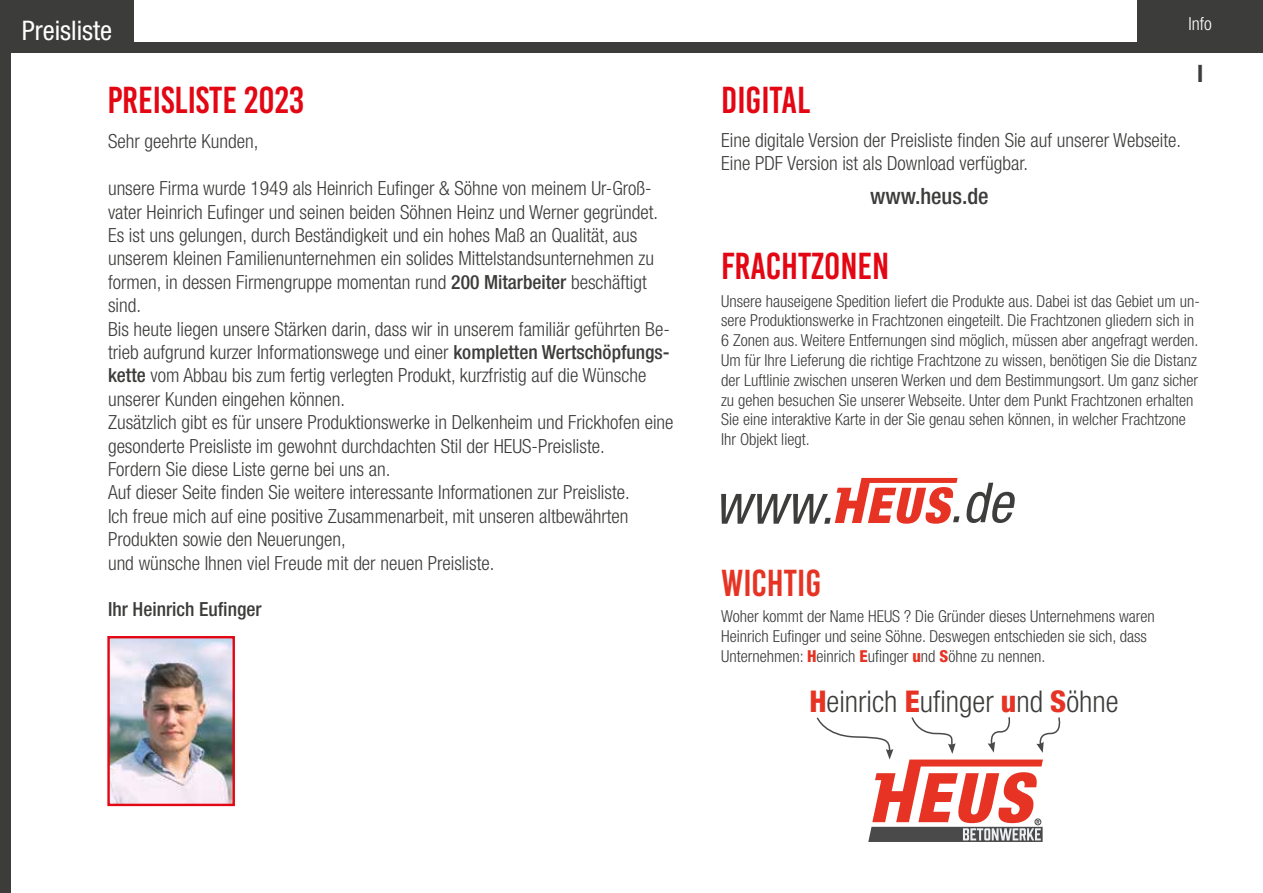
<style>
.page{position:relative;width:1263px;height:893px;background:#fff}
.page>*{position:absolute;margin:0;border:0;box-sizing:border-box;transform-origin:0 0}
.t1{font:37.5px "Bebas Kai";color:#e30613}
.t2{font:37.5px "Bebas Kai";color:#e63323}
.t3{font:300 condensed 30px "Helvetica Neue LT Std";color:#3c3c3b}
.t4{font:condensed 27px "Helvetica Neue LT Std";color:#fff}
.t5{font:700 condensed 24px "Helvetica Neue LT Std";color:#3c3c3b}
.t6{font:500 condensed 22.5px "Helvetica Neue LT Std";color:#3c3c3b}
.t7{font:300 condensed 19.5px/23.4px "Helvetica Neue LT Std";color:#3c3c3b}
.t8{font:500 condensed 19.5px "Helvetica Neue LT Std";color:#3c3c3b}
.t9{font:300 condensed 18px "Helvetica Neue LT Std";color:#fff}
.t10{font:300 condensed 16.5px/19.8px "Helvetica Neue LT Std";color:#3c3c3b}
.s1{font-weight:500}
.s2{font-weight:800;color:#e63323}
</style>
<div class="page">
<div style="left:0;top:0;width:134px;height:43px;background:#3c3c3b"></div>
<div style="left:0;top:43px;width:1263px;height:10px;background:#3c3c3b"></div>
<div style="left:0;top:0;width:11px;height:893px;background:#3c3c3b"></div>
<div style="left:1137px;top:0;width:126px;height:43px;background:#3c3c3b"></div>
<img style="left:110px;top:639px;width:122px;height:164px">
<div style="left:107px;top:636px;width:128px;height:170px;border:2px solid #e30613"></div>
<svg style="left:966px;top:483px;width:49px;height:40px"></svg>
<svg style="left:721px;top:478px;width:238px;height:46px"></svg>
<svg style="left:816px;top:717px;width:245px;height:125px"></svg>
<h3 class="t4" style="left:22px;top:15px;width:92px">Preisliste</h3>
<p class="t9" style="left:1188px;top:14px;width:25px">Info</p>
<p class="t5" style="left:1197px;top:59px;width:8px">I</p>
<h1 class="t1" style="left:107px;top:80px;width:198px">PREISLISTE 2023</h1>
<h1 class="t1" style="left:721px;top:80px;width:91px">DIGITAL</h1>
<p class="t7" style="left:108px;top:130px;width:152px">Sehr geehrte Kunden,</p>
<p class="t7" style="left:108px;top:176px;width:567px">unsere Firma wurde 1949 als Heinrich Eufinger &amp; Söhne von meinem Ur-Groß&shy;vater Heinrich Eufinger und seinen beiden Söhnen Heinz und Werner gegründet.<br>Es ist uns gelungen, durch Beständigkeit und ein hohes Maß an Qualität, aus unserem kleinen Familienunternehmen ein solides Mittelstandsunternehmen zu formen, in dessen Firmengruppe momentan rund <span class="s1">200 Mitarbeiter</span> beschäftigt sind.<br>Bis heute liegen unsere Stärken darin, dass wir in unserem familiär geführten Be&shy;trieb aufgrund kurzer Informationswege und einer <span class="s1">kompletten Wertschöpfungs&shy;kette</span> vom Abbau bis zum fertig verlegten Produkt, kurzfristig auf die Wünsche unserer Kunden eingehen können.<br>Zusätzlich gibt es für unsere Produktionswerke in Delkenheim und Frickhofen eine gesonderte Preisliste im gewohnt durchdachten Stil der HEUS-Preisliste.<br>Fordern Sie diese Liste gerne bei uns an.<br>Auf dieser Seite finden Sie weitere interessante Informationen zur Preisliste.<br>Ich freue mich auf eine positive Zusammenarbeit, mit unseren altbewährten Produkten sowie den Neuerungen,<br>und wünsche Ihnen viel Freude mit der neuen Preisliste.</p>
<p class="t8" style="left:108px;top:598px;width:155px">Ihr Heinrich Eufinger</p>
<p class="t7" style="left:721px;top:128px;width:461px">Eine digitale Version der Preisliste finden Sie auf unserer Webseite.<br>Eine PDF Version ist als Download verfügbar.</p>
<p class="t6" style="left:870px;top:183px;width:120px">www.heus.de</p>
<h1 class="t1" style="left:721px;top:246px;width:170px">FRACHTZONEN</h1>
<p class="t10" style="left:721px;top:291px;width:480px">Unsere hauseigene Spedition liefert die Produkte aus. Dabei ist das Gebiet um un&shy;sere Produktionswerke in Frachtzonen eingeteilt. Die Frachtzonen gliedern sich in 6 Zonen aus. Weitere Entfernungen sind möglich, müssen aber angefragt werden.<br>Um für Ihre Lieferung die richtige Frachtzone zu wissen, benötigen Sie die Distanz der Luftlinie zwischen unseren Werken und dem Bestimmungsort. Um ganz sicher zu gehen besuchen Sie unserer Webseite. Unter dem Punkt Frachtzonen erhalten Sie eine interaktive Karte in der Sie genau sehen können, in welcher Frachtzone Ihr Objekt liegt.</p>
<h1 class="t2" style="left:721px;top:563px;width:101px">WICHTIG</h1>
<p class="t10" style="left:721px;top:606px;width:435px">Woher kommt der Name HEUS ? Die Gründer dieses Unternehmens waren<br>Heinrich Eufinger und seine Söhne. Deswegen entschieden sie sich, dass<br>Unternehmen: <span class="s2">H</span>einrich <span class="s2">E</span>ufinger <span class="s2">u</span>nd <span class="s2">S</span>öhne zu nennen.</p>
<h2 class="t3" style="left:809px;top:684px;width:311px"><span class="s2">H</span>einrich <span class="s2">E</span>ufinger <span class="s2">u</span>nd <span class="s2">S</span>öhne</h2>
</div>
